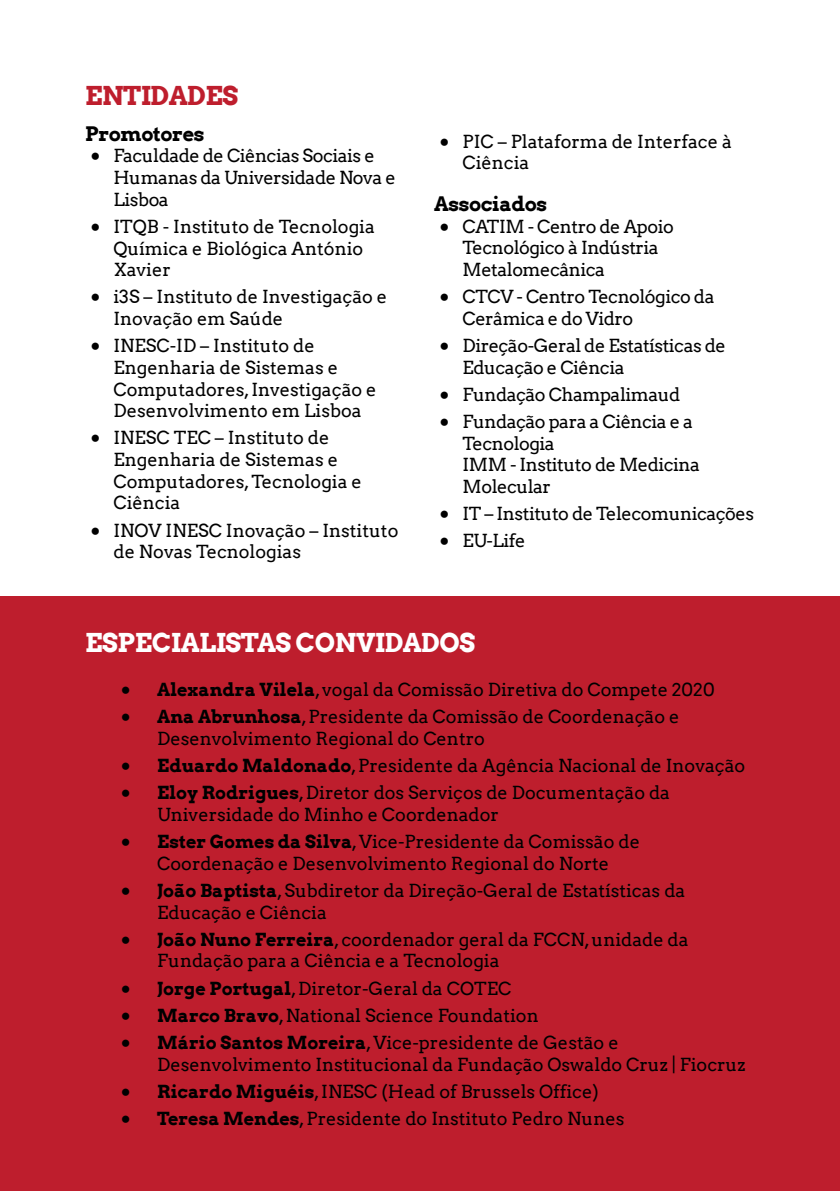
<style>
.page{position:relative;width:840px;height:1191px;background:#fff}
.page>*{position:absolute;margin:0;border:0;box-sizing:border-box;transform-origin:0 0}
.t1{font:700 26px "Arvo";letter-spacing:-.02em;color:#fff}
.t2{font:700 26px "Arvo";color:#be1e2d}
.t3{font:700 20px "Arvo";letter-spacing:-.02em;color:#000}
.t4{font:18px/21.6px "Arvo";color:#000}
.t5{font:18px/21.6px "Arvo";letter-spacing:-.025em;color:#000}
.s1{font-weight:700}
</style>
<div class="page">
<div style="left:0;top:597px;width:839px;height:594px;background:#be1e2d"></div>
<h1 class="t2" style="left:85px;top:79px;width:18px">ENTIDADE</h1>
<h1 class="t2" style="left:222px;top:79px;width:17px">S</h1>
<p class="t3" style="left:85px;top:121px;width:121px">Promotores</p>
<p class="t5" style="left:113px;top:145px;width:283px;text-indent:-23px">• Faculdade de Ciências Sociais e<br>Humanas da Universidade Nova e<br>Lisboa</p>
<p class="t4" style="left:113px;top:216px;width:263px;text-indent:-23px">• ITQB - Instituto de Tecnologia<br>Química e Biológica António<br>Xavier</p>
<p class="t4" style="left:113px;top:286px;width:275px;text-indent:-23px">• i3S – Instituto de Investigação e<br>Inovação em Saúde</p>
<p class="t4" style="left:113px;top:335px;width:264px;text-indent:-23px">• INESC-ID – Instituto de<br>Engenharia de Sistemas e<br>Computadores, Investigação e<br>Desenvolvimento em Lisboa</p>
<p class="t4" style="left:113px;top:427px;width:250px;text-indent:-23px">• INESC TEC – Instituto de<br>Engenharia de Sistemas e<br>Computadores, Tecnologia e<br>Ciência</p>
<p class="t4" style="left:113px;top:519px;width:286px;text-indent:-23px">• INOV INESC Inovação – Instituto de Novas Tecnologias</p>
<p class="t4" style="left:462px;top:130px;width:271px;text-indent:-23px">• PIC – Plataforma de Interface à<br>Ciência</p>
<p class="t3" style="left:434px;top:191px;width:114px">Associados</p>
<p class="t5" style="left:462px;top:215px;width:212px;text-indent:-23px">• CATIM - Centro de Apoio<br>Tecnológico à Indústria<br>Metalomecânica</p>
<p class="t5" style="left:462px;top:286px;width:253px;text-indent:-23px">• CTCV - Centro Tecnológico da<br>Cerâmica e do Vidro</p>
<p class="t5" style="left:462px;top:335px;width:265px;text-indent:-23px">• Direção-Geral de Estatísticas de<br>Educação e Ciência</p>
<p class="t5" style="left:439px;top:383px;width:242px">• Fundação Champalimaud</p>
<p class="t5" style="left:462px;top:411px;width:239px;text-indent:-23px">• Fundação para a Ciência e a<br>Tecnologia<br>IMM - Instituto de Medicina<br>Molecular</p>
<p class="t5" style="left:439px;top:503px;width:315px">• IT – Instituto de Telecomunicações</p>
<p class="t4" style="left:439px;top:530px;width:87px">• EU-Life</p>
<h1 class="t1" style="left:85px;top:627px;width:66px">ESPECIALI</h1>
<h1 class="t1" style="left:225px;top:627px;width:91px">STAS CON</h1>
<h1 class="t1" style="left:356px;top:627px;width:37px">VIDADO</h1>
<h1 class="t1" style="left:459px;top:627px;width:17px">S</h1>
<p class="t4" style="left:121px;top:678px;width:594px">• <span class="s1">Alexandra Vilela</span>, vogal da Comissão Diretiva do Compete 2020</p>
<p class="t4" style="left:157px;top:705px;width:523px;text-indent:-36px">• <span class="s1">Ana Abrunhosa</span>, Presidente da Comissão de Coordenação e<br>Desenvolvimento Regional do Centro</p>
<p class="t4" style="left:121px;top:754px;width:625px">• <span class="s1">Eduardo Maldonado</span>, Presidente da Agência Nacional de Inovação</p>
<p class="t4" style="left:157px;top:782px;width:514px;text-indent:-36px">• <span class="s1">Eloy Rodrigues</span>, Diretor dos Serviços de Documentação da<br>Universidade do Minho e Coordenador</p>
<p class="t4" style="left:121px;top:830px;width:520px;text-align:center">• <span class="s1">Ester Gomes da Silva</span>, Vice-Presidente da Comissão de<br>Coordenação e Desenvolvimento Regional do Norte</p>
<p class="t4" style="left:157px;top:879px;width:529px;text-indent:-36px">• <span class="s1">João Baptista</span>, Subdiretor da Direção-Geral de Estatísticas da<br>Educação e Ciência</p>
<p class="t4" style="left:157px;top:928px;width:532px;text-indent:-36px">• <span class="s1">João Nuno Ferreira</span>, coordenador geral da FCCN, unidade da<br>Fundação para a Ciência e a Tecnologia</p>
<p class="t4" style="left:121px;top:977px;width:391px">• <span class="s1">Jorge Portugal</span>, Diretor-Geral da COTEC</p>
<p class="t4" style="left:121px;top:1004px;width:419px">• <span class="s1">Marco Bravo</span>, National Science Foundation</p>
<p class="t4" style="left:157px;top:1032px;width:589px;text-indent:-36px">• <span class="s1">Mário Santos Moreira</span>, Vice-presidente de Gestão e<br>Desenvolvimento Institucional da Fundação Oswaldo Cruz | Fiocruz</p>
<p class="t4" style="left:121px;top:1081px;width:479px">• <span class="s1">Ricardo Miguéis</span>, INESC (Head of Brussels Office)</p>
<p class="t4" style="left:121px;top:1108px;width:504px">• <span class="s1">Teresa Mendes</span>, Presidente do Instituto Pedro Nunes</p>
</div>
